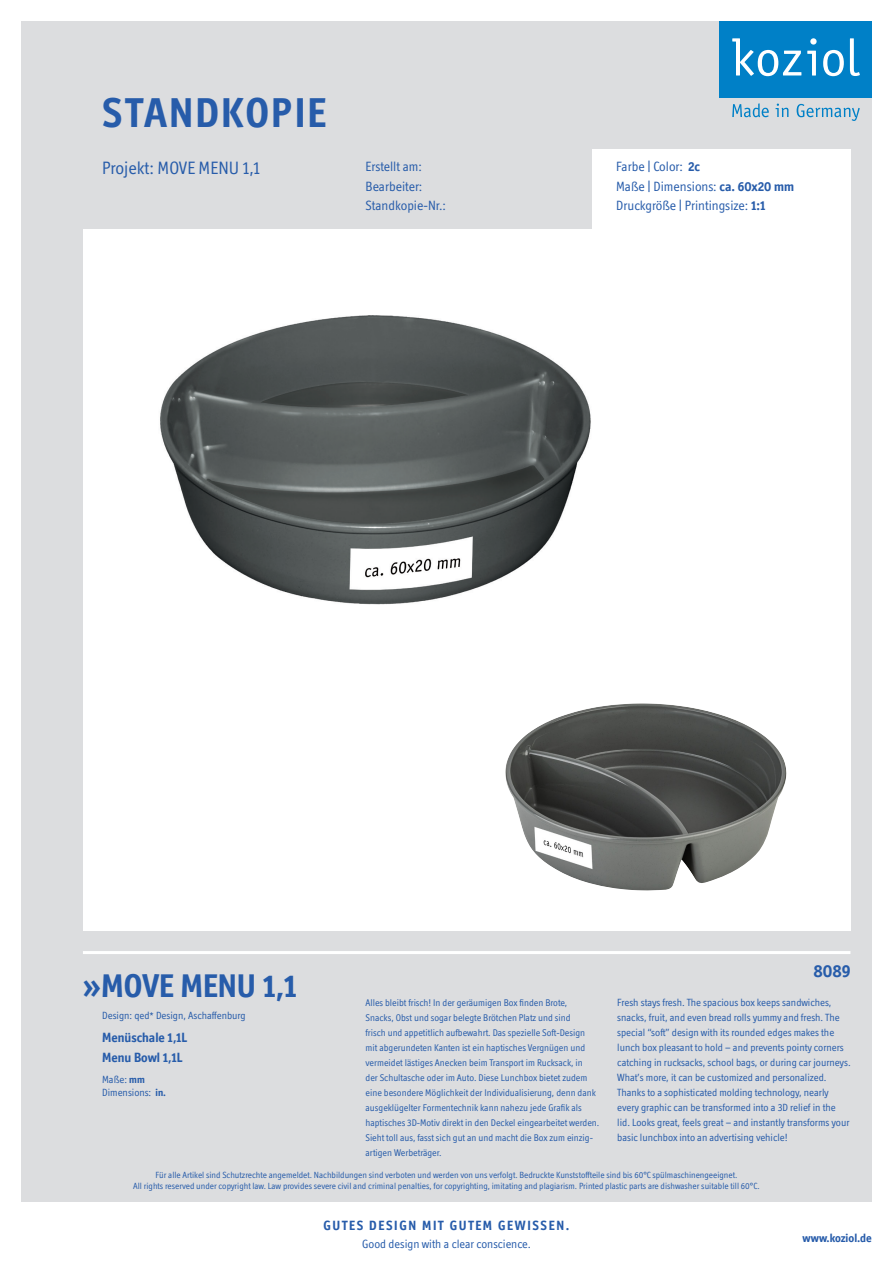
<style>
.page{position:relative;width:893px;height:1263px;background:#fff}
.page>*{position:absolute;margin:0;border:0;box-sizing:border-box;transform-origin:0 0}
.default{font:700 42px "Officina Display ITC Std";letter-spacing:.05em;color:#275caa}
.default-2{font:700 33px "Officina Display ITC Std";color:#275caa}
.default-3{font:18px "Officina Display ITC Std";color:#275caa}
.rechtsbuendig{font:700 18px "Officina Display ITC Std";color:#275caa}
._9p_Absatz13pt{font:13.5px "Officina Display ITC Std";color:#275caa}
.zentriert_12pt_absta{font:700 13.5px "Officina Display ITC Std";letter-spacing:.12em;color:#275caa}
._9p_Absatz13pt-2{font:700 13.5px "Officina Display ITC Std";color:#275caa}
.zentriert_12pt_absta-2{font:12px "Officina Display ITC Std";color:#275caa}
.rechtsbuendig-2{font:700 12px "Officina Display ITC Std";color:#275caa}
._7p_Absatz10pt__1{font:10.5px/15px "Officina Display ITC Std";color:#275caa}
.default-4{font:10.5px "Officina Display ITC Std";color:#275caa}
._7p_Absatz10pt__1-2{font:9.75px/15px "Officina Display ITC Std";color:#275caa}
.zentriert{font:9px "Officina Display ITC Std";color:#275caa}
.s1{font-weight:700}
</style>
<div class="page">
<div style="left:21px;top:21px;width:851px;height:1181px;background:#dcdddf"></div>
<svg style="left:732px;top:103px;width:37px;height:14px"></svg>
<svg style="left:776px;top:104px;width:12px;height:13px"></svg>
<svg style="left:797px;top:104px;width:63px;height:17px"></svg>
<div style="left:719px;top:21px;width:153px;height:76px;background:#0080c7"></div>
<svg style="left:807px;top:51px;width:9px;height:25px"></svg>
<svg style="left:810px;top:38px;width:7px;height:7px"></svg>
<svg style="left:823px;top:50px;width:21px;height:26px"></svg>
<svg style="left:850px;top:38px;width:10px;height:38px"></svg>
<svg style="left:732px;top:38px;width:69px;height:38px"></svg>
<div style="left:592px;top:149px;width:259px;height:85px;background:#fff"></div>
<div style="left:83px;top:230px;width:767px;height:701px;background:#fff"></div>
<hr style="left:83px;top:951px;width:767px;height:3px;background:#fff">
<img style="left:505px;top:703px;width:282px;height:188px">
<img style="left:160px;top:315px;width:431px;height:290px">
<p class="default" style="left:102px;top:89px;width:226px">STANDKOPIE</p>
<p class="default-3" style="left:102px;top:158px;width:160px">Projekt: MOVE MENU 1,1</p>
<p class="_9p_Absatz13pt" style="left:366px;top:159px;width:58px">Erstellt am:</p>
<p class="_9p_Absatz13pt" style="left:366px;top:178px;width:58px">Bearbeiter:</p>
<p class="_9p_Absatz13pt" style="left:366px;top:198px;width:82px">Standkopie-Nr.:</p>
<p class="_9p_Absatz13pt" style="left:616px;top:159px;width:86px">Farbe | Color: <span class="s1">2c</span></p>
<p class="_9p_Absatz13pt" style="left:616px;top:178px;width:179px">Maße | Dimensions: <span class="s1">ca. 60x20 mm</span></p>
<p class="_9p_Absatz13pt" style="left:616px;top:198px;width:151px">Druckgröße | Printingsize: <span class="s1">1:1</span></p>
<p class="default-2" style="left:83px;top:967px;width:216px">»MOVE MENU 1,1</p>
<p class="default-4" style="left:102px;top:1010px;width:145px">Design: qed* Design, Aschaffenburg</p>
<p class="_9p_Absatz13pt-2" style="left:102px;top:1030px;width:87px">Menüschale 1,1L</p>
<p class="_9p_Absatz13pt-2" style="left:102px;top:1049px;width:82px">Menu Bowl 1,1L</p>
<p class="default-4" style="left:102px;top:1073px;width:44px">Maße: <span class="s1">mm</span></p>
<p class="default-4" style="left:102px;top:1086px;width:65px">Dimensions: <span class="s1">in.</span></p>
<p class="rechtsbuendig" style="left:813px;top:960px;width:38px">8089</p>
<p class="_7p_Absatz10pt__1-2" style="left:366px;top:995px;width:235px">Alles bleibt frisch! In der geräumigen Box finden Brote,<br>Snacks, Obst und sogar belegte Brötchen Platz und sind<br>frisch und appetitlich aufbewahrt. Das spezielle Soft-Design mit abgerundeten Kanten ist ein haptisches Vergnügen und vermeidet lästiges Anecken beim Transport im Rucksack, in<br>der Schultasche oder im Auto. Diese Lunchbox bietet zudem eine besondere Möglichkeit der Individualisierung, denn dank ausgeklügelter Formentechnik kann nahezu jede Grafik als haptisches 3D-Motiv direkt in den Deckel eingearbeitet werden.<br>Sieht toll aus, fasst sich gut an und macht die Box zum einzig&shy;artigen Werbeträger.</p>
<p class="_7p_Absatz10pt__1" style="left:617px;top:995px;width:235px">Fresh stays fresh. The spacious box keeps sandwiches, snacks, fruit, and even bread rolls yummy and fresh. The special “soft” design with its rounded edges makes the lunch box pleasant to hold – and prevents pointy corners catching in rucksacks, school bags, or during car journeys.<br>What’s more, it can be customized and personalized.<br>Thanks to a sophisticated molding technology, nearly every graphic can be transformed into a 3D relief in the lid. Looks great, feels great – and instantly transforms your basic lunchbox into an advertising vehicle!</p>
<p class="zentriert" style="left:156px;top:1170px;width:583px">Für alle Artikel sind Schutzrechte angemeldet. Nachbildungen sind verboten und werden von uns verfolgt. Bedruckte Kunststoffteile sind bis 60°C spülmaschinengeeignet.</p>
<p class="zentriert" style="left:133px;top:1181px;width:628px">All rights reserved under copyright law. Law provides severe civil and criminal penalties, for copyrighting, imitating and plagiarism. Printed plastic parts are dishwasher suitable till 60°C.</p>
<p class="zentriert_12pt_absta" style="left:323px;top:1217px;width:247px">GUTES DESIGN MIT GUTEM GEWISSEN.</p>
<p class="zentriert_12pt_absta-2" style="left:362px;top:1237px;width:170px">Good design with a clear conscience.</p>
<p class="rechtsbuendig-2" style="left:803px;top:1230px;width:71px">www.koziol.de</p>
</div>
